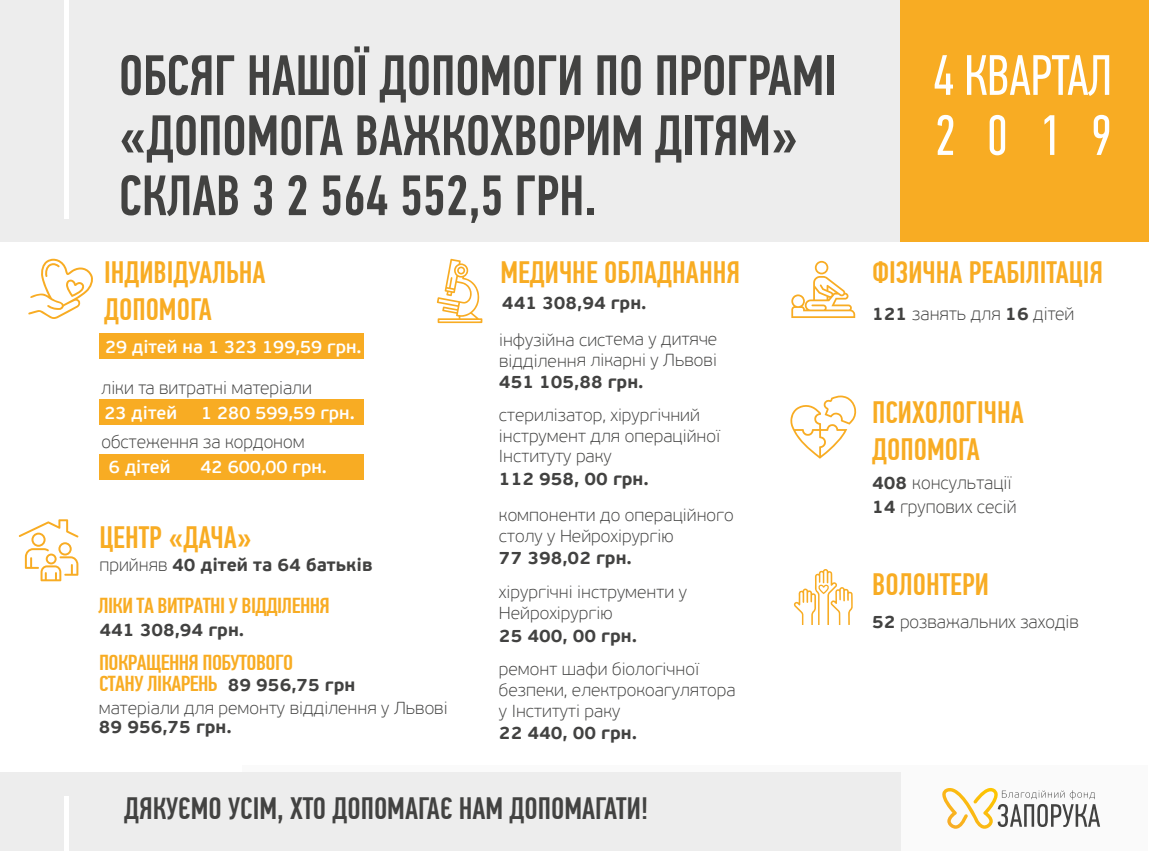
<style>
.page{position:relative;width:1149px;height:851px;background:#fff}
.page>*{position:absolute;margin:0;border:0;box-sizing:border-box;transform-origin:0 0}
.t1{font:500 57px/60px "PF Din Text Comp Pro";letter-spacing:-.005em;color:#424241}
.t2{font:57px/60px "PF Din Text Comp Pro";letter-spacing:-.01em;color:#fff}
.t3{font:500 30.9px/37px "PF Din Text Comp Pro";color:#f8ac23}
.t4{font:500 30.9px "PF Din Text Comp Pro";color:#424241}
.t5{font:500 21.6px/21px "PF Din Text Comp Pro";letter-spacing:-.025em;color:#f8ac23;scale:1.08 1}
.t6{font:700 17.85px "PF Beau Sans Pro";color:#424241}
.t7{font:100 17.85px/23.5px "PF Beau Sans Pro";color:#424241}
.t8{font:600 17.85px "PF Beau Sans Pro";color:#fff}
.t9{font:100 17.25px/20.7px "PF Beau Sans Pro";color:#424241}
.s1{font-weight:100}
.s2{font-weight:700}
</style>
<div class="page">
<div style="left:99px;top:399px;width:264px;height:26px;background:#f8ac23"></div>
<div style="left:99px;top:333px;width:264px;height:26px;background:#f8ac23"></div>
<div style="left:99px;top:454px;width:264px;height:25px;background:#f8ac23"></div>
<div style="left:242px;top:765px;width:905px;height:85px;background:#fafafa"></div>
<svg style="left:942px;top:787px;width:157px;height:42px"></svg>
<div style="left:0;top:0;width:905px;height:241px;background:#ededed"></div>
<div style="left:0;top:772px;width:900px;height:78px;background:#ededed"></div>
<svg style="left:436px;top:259px;width:46px;height:64px"></svg>
<svg style="left:28px;top:259px;width:65px;height:60px"></svg>
<svg style="left:791px;top:261px;width:64px;height:57px"></svg>
<svg style="left:790px;top:395px;width:66px;height:63px"></svg>
<div style="left:900px;top:0;width:248px;height:241px;background:#f8ac23"></div>
<hr style="left:64px;top:0;width:4px;height:218px;background:#fff">
<hr style="left:64px;top:796px;width:4px;height:54px;background:#fff">
<svg style="left:19px;top:519px;width:59px;height:62px"></svg>
<svg style="left:793px;top:569px;width:59px;height:56px"></svg>
<h1 class="t1" style="left:119px;top:46px;width:719px">ОБСЯГ НАШОЇ ДОПОМОГИ ПО ПРОГРАМІ «ДОПОМОГА ВАЖКОХВОРИМ ДІТЯМ»<br>СКЛАВ 3 2 564 552,5 ГРН.</h1>
<h2 class="t3" style="left:104px;top:254px;width:163px">ІНДИВІДУАЛЬНА<br>ДОПОМОГА</h2>
<h2 class="t3" style="left:500px;top:254px;width:241px">МЕДИЧНЕ ОБЛАДНАННЯ</h2>
<p class="t8" style="left:105px;top:336px;width:258px">29 дітей на 1 323 199,59 грн.</p>
<p class="t6" style="left:502px;top:291px;width:146px">441 308,94 грн.</p>
<p class="t9" style="left:499px;top:329px;width:220px">інфузійна система у дитяче відділення лікарні у Львові</p>
<p class="t6" style="left:499px;top:370px;width:146px">451 105,88 грн.</p>
<p class="t9" style="left:499px;top:404px;width:223px">стерилізатор, хірургічний інструмент для операційної<br>Інституту раку</p>
<p class="t6" style="left:499px;top:468px;width:151px">112 958, 00 грн.</p>
<p class="t9" style="left:499px;top:505px;width:236px">компоненти до операційного столу у Нейрохірургію</p>
<p class="t7" style="left:101px;top:376px;width:212px">ліки та витратні матеріали</p>
<p class="t7" style="left:101px;top:429px;width:205px">обстеження за кордоном</p>
<p class="t8" style="left:109px;top:455px;width:63px">6 дітей</p>
<p class="t8" style="left:200px;top:455px;width:128px">42 600,00 грн.</p>
<p class="t8" style="left:104px;top:402px;width:74px">23 дітей</p>
<p class="t8" style="left:201px;top:402px;width:155px">1 280 599,59 грн.</p>
<h2 class="t3" style="left:99px;top:519px;width:154px">ЦЕНТР «ДАЧА»</h2>
<p class="t6" style="left:499px;top:546px;width:134px">77 398,02 грн.</p>
<p class="t9" style="left:499px;top:582px;width:189px">хірургічні інструменти у<br>Нейрохірургію</p>
<p class="t6" style="left:499px;top:624px;width:139px">25 400, 00 грн.</p>
<p class="t6" style="left:99px;top:554px;width:275px"><span class="s1">прийняв</span> 40 дітей та 64 батьків</p>
<p class="t5" style="left:98px;top:595px;width:216px">ЛІКИ ТА ВИТРАТНІ У ВІДДІЛЕННЯ</p>
<p class="t6" style="left:99px;top:618px;width:146px">441 308,94 грн.</p>
<p class="t6" style="left:228px;top:673px;width:129px">89 956,75 грн</p>
<p class="t5" style="left:99px;top:652px;width:181px">ПОКРАЩЕННЯ ПОБУТОВОГО<br>СТАНУ ЛІКАРЕНЬ</p>
<p class="t6" style="left:99px;top:716px;width:134px">89 956,75 грн.</p>
<p class="t9" style="left:499px;top:658px;width:238px">ремонт шафи біологічної безпеки, електрокоагулятора у Інституті раку</p>
<p class="t6" style="left:499px;top:722px;width:139px">22 440, 00 грн.</p>
<p class="t9" style="left:99px;top:697px;width:350px">матеріали для ремонту відділення у Львові</p>
<h2 class="t4" style="left:124px;top:790px;width:526px">ДЯКУЄМО УСІМ, ХТО ДОПОМАГАЄ НАМ ДОПОМАГАТИ!</h2>
<h1 class="t2" style="left:933px;top:46px;width:180px">4 КВАРТАЛ<br>2019</h1>
<h2 class="t3" style="left:871px;top:254px;width:232px">ФІЗИЧНА РЕАБІЛІТАЦІЯ</h2>
<p class="t7" style="left:871px;top:302px;width:204px"><span class="s2">121</span> занять для <span class="s2">16</span> дітей</p>
<h2 class="t3" style="left:871px;top:394px;width:153px">ПСИХОЛОГІЧНА<br>ДОПОМОГА</h2>
<p class="t7" style="left:871px;top:471px;width:146px"><span class="s2">408</span> консультації<br><span class="s2">14</span> групових сесій</p>
<h2 class="t3" style="left:871px;top:566px;width:118px">ВОЛОНТЕРИ</h2>
<p class="t7" style="left:871px;top:609px;width:208px"><span class="s2">52</span> розважальних заходів</p>
</div>
